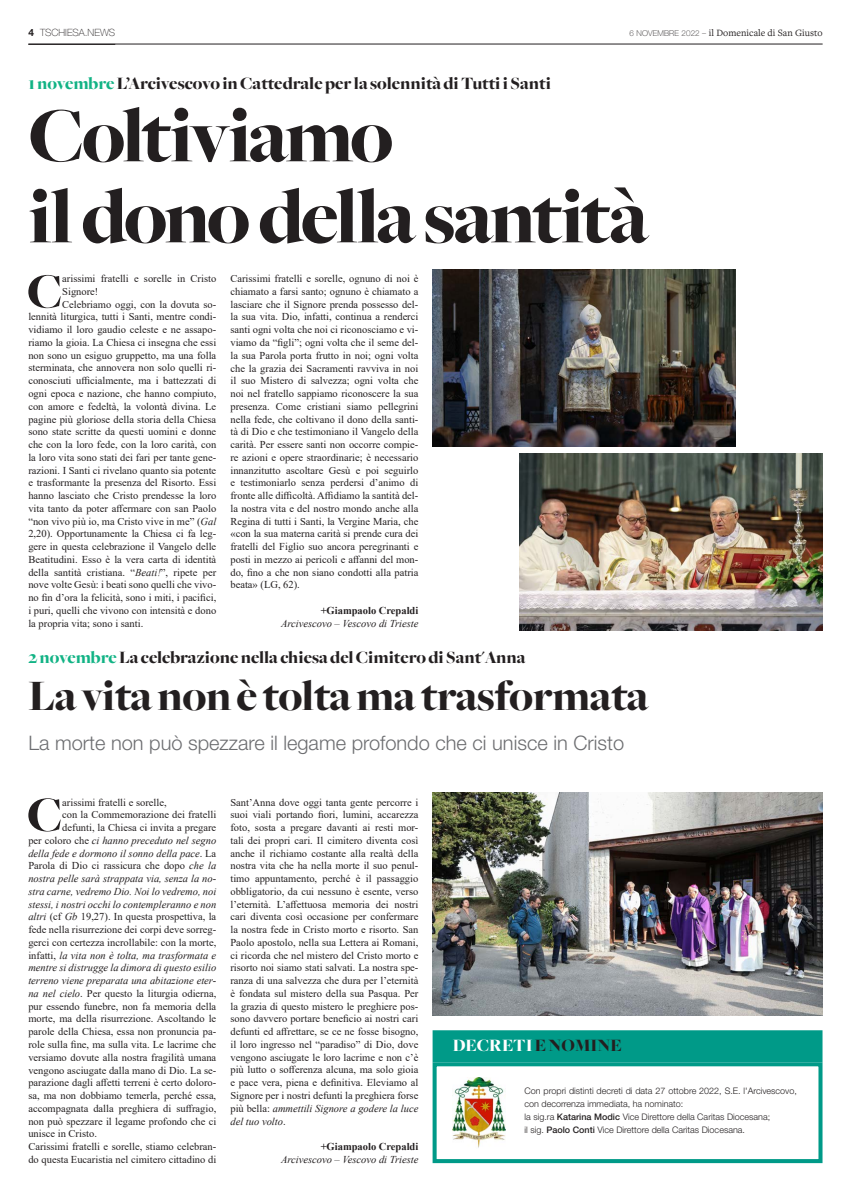
<style>
.page{position:relative;width:851px;height:1191px;background:#fff}
.page>*{position:absolute;margin:0;border:0;box-sizing:border-box;transform-origin:0 0}
.t1{font:900 81px "Freight Big";letter-spacing:-.04em;color:#231f20}
.t2{font:900 51.3px "Freight Big";color:#231f20}
.t3{font:900 45px "Freight Big";letter-spacing:-.01em;color:#231f20}
.t4{font:300 20px "Helvetica Neue LT Std";color:#6c6d70}
.t5{font:900 18px "Freight Big";color:#231f20}
.t6{font:900 18px "Freight Big";color:#fff}
.t7{font:10.5px/12.8px "Times New Roman";color:#231f20;text-align:justify}
.t8{font:italic 10.5px "Times New Roman";color:#231f20}
.t9{font:700 10.5px "Times New Roman";color:#231f20}
.t10{font:10px "Freight Text Pro";color:#231f20}
.t11{font:100 10px "Helvetica Neue LT Std";color:#231f20}
.t12{font:300 9px/12.8px "Helvetica Neue LT Std";color:#231f20}
.s1{font-weight:700}
.s2{font-family:"Helvetica Neue LT Std";font-weight:100;font-size:8px}
.s3{color:#12b385}
.s4{font-style:italic}
.s5{font-style:normal}
.s6{color:#231f20}
.s7{font-weight:500}
</style>
<div class="page">
<hr style="left:28px;top:44px;width:794px;height:1px;background:#231f20">
<div style="left:432px;top:1062px;width:390px;height:101px;border:4px solid #009a88"></div>
<div style="left:432px;top:1030px;width:390px;height:32px;background:#009a88"></div>
<img style="left:452px;top:1077px;width:53px;height:71px">
<img style="left:432px;top:792px;width:390px;height:223px">
<img style="left:519px;top:454px;width:303px;height:177px">
<img style="left:432px;top:269px;width:303px;height:177px">
<p class="t11" style="left:28px;top:26px;width:88px"><span class="s1">4</span> TSCHIESA.NEWS</p>
<p class="t10" style="left:629px;top:26px;width:195px"><span class="s2">6 NOVEMBRE 2022 –</span> il Domenicale di San Giusto</p>
<p class="t5" style="left:28px;top:74px;width:524px"><span class="s3">1 novembre</span> L’Arcivescovo in Cattedrale per la solennità di Tutti i Santi</p>
<p class="t1" style="left:28px;top:91px;width:366px">Coltiviamo</p>
<p class="t1" style="left:28px;top:172px;width:621px">il dono della santità</p>
<p class="t2" style="left:27px;top:263px;width:37px">C</p>
<p class="t7" style="left:62px;top:272px;width:155px">arissimi fratelli e sorelle in Cristo<br>Signore!</p>
<p class="t7" style="left:28px;top:297px;width:189px;text-indent:34px">Celebriamo oggi, con la dovuta so&shy;lennità liturgica, tutti i Santi, mentre condi&shy;vidiamo il loro gaudio celeste e ne assapo&shy;riamo la gioia. La Chiesa ci insegna che essi non sono un esiguo gruppetto, ma una folla sterminata, che annovera non solo quelli ri&shy;conosciuti ufficialmente, ma i battezzati di ogni epoca e nazione, che hanno compiuto, con amore e fedeltà, la volontà divina. Le pagine più gloriose della storia della Chiesa sono state scritte da questi uomini e donne che con la loro fede, con la loro carità, con la loro vita sono stati dei fari per tante gene&shy;razioni. I Santi ci rivelano quanto sia potente e trasformante la presenza del Risorto. Essi hanno lasciato che Cristo prendesse la loro vita tanto da poter affermare con san Paolo “non vivo più io, ma Cristo vive in me” (<span class="s4">Gal </span>2,20). Opportunamente la Chiesa ci fa leg&shy;gere in questa celebrazione il Vangelo delle Beatitudini. Esso è la vera carta di identità della santità cristiana. “<span class="s4">Beati!</span>”, ripete per nove volte Gesù: i beati sono quelli che vivo&shy;no fin d’ora la felicità, sono i miti, i pacifici, i puri, quelli che vivono con intensità e dono la propria vita; sono i santi.</p>
<p class="t7" style="left:230px;top:272px;width:189px">Carissimi fratelli e sorelle, ognuno di noi è chiamato a farsi santo; ognuno è chiamato a lasciare che il Signore prenda possesso del&shy;la sua vita. Dio, infatti, continua a renderci santi ogni volta che noi ci riconosciamo e vi&shy;viamo da “figli”; ogni volta che il seme del&shy;la sua Parola porta frutto in noi; ogni volta che la grazia dei Sacramenti ravviva in noi il suo Mistero di salvezza; ogni volta che noi nel fratello sappiamo riconoscere la sua presenza. Come cristiani siamo pellegrini nella fede, che coltivano il dono della santi&shy;tà di Dio e che testimoniano il Vangelo della carità. Per essere santi non occorre compie&shy;re azioni e opere straordinarie; è necessario innanzitutto ascoltare Gesù e poi seguirlo e testimoniarlo senza perdersi d’animo di fronte alle difficoltà. Affidiamo la santità del&shy;la nostra vita e del nostro mondo anche alla Regina di tutti i Santi, la Vergine Maria, che «con la sua materna carità si prende cura dei fratelli del Figlio suo ancora peregrinanti e posti in mezzo ai pericoli e affanni del mon&shy;do, fino a che non siano condotti alla patria beata» (LG, 62).</p>
<p class="t9" style="left:320px;top:603px;width:99px">+Giampaolo Crepaldi</p>
<p class="t8" style="left:281px;top:616px;width:139px">Arcivescovo – Vescovo di Trieste</p>
<p class="t5" style="left:28px;top:648px;width:498px"><span class="s3">2 novembre</span> La celebrazione nella chiesa del Cimitero di Sant'Anna</p>
<p class="t3" style="left:28px;top:671px;width:621px">La vita non è tolta ma trasformata</p>
<p class="t4" style="left:28px;top:730px;width:597px">La morte non può spezzare il legame profondo che ci unisce in Cristo</p>
<p class="t2" style="left:27px;top:786px;width:37px">C</p>
<p class="t7" style="left:62px;top:795px;width:106px">arissimi fratelli e sorelle,</p>
<p class="t7" style="left:62px;top:808px;width:155px">con la Commemorazione dei fratelli</p>
<p class="t7" style="left:62px;top:820px;width:155px">defunti, la Chiesa ci invita a pregare</p>
<p class="t8" style="left:28px;top:833px;width:189px"><span class="s5">per coloro che</span> ci hanno preceduto nel segno</p>
<p class="t8" style="left:28px;top:845px;width:189px">della fede e dormono il sonno della pace<span class="s5">. La</span></p>
<p class="t7" style="left:28px;top:859px;width:189px">Parola di Dio ci rassicura che dopo <span class="s4">che la</span></p>
<p class="t8" style="left:28px;top:871px;width:189px">nostra pelle sarà strappata via, senza la no-</p>
<p class="t8" style="left:28px;top:884px;width:189px">stra carne, vedremo Dio. Noi lo vedremo, noi</p>
<p class="t8" style="left:28px;top:897px;width:189px">stessi, i nostri occhi lo contempleranno e non</p>
<p class="t7" style="left:28px;top:910px;width:189px"><span class="s4">altri</span> (cf <span class="s4">Gb</span> 19,27). In questa prospettiva, la</p>
<p class="t7" style="left:28px;top:923px;width:189px">fede nella risurrezione dei corpi deve sorreg-</p>
<p class="t7" style="left:28px;top:935px;width:189px">gerci con certezza incrollabile: con la morte,</p>
<p class="t8" style="left:28px;top:948px;width:189px"><span class="s5">infatti,</span> la vita non è tolta, ma trasformata e</p>
<p class="t8" style="left:28px;top:960px;width:189px">mentre si distrugge la dimora di questo esilio</p>
<p class="t8" style="left:28px;top:973px;width:189px">terreno viene preparata una abitazione eter-</p>
<p class="t7" style="left:28px;top:986px;width:189px"><span class="s4">na nel cielo</span>. Per questo la liturgia odierna,</p>
<p class="t7" style="left:28px;top:999px;width:189px">pur essendo funebre, non fa memoria della</p>
<p class="t7" style="left:28px;top:1012px;width:189px">morte, ma della risurrezione. Ascoltando le</p>
<p class="t7" style="left:28px;top:1025px;width:189px">parole della Chiesa, essa non pronuncia pa-</p>
<p class="t7" style="left:28px;top:1037px;width:189px">role sulla fine, ma sulla vita. Le lacrime che</p>
<p class="t7" style="left:28px;top:1050px;width:189px">versiamo dovute alla nostra fragilità umana</p>
<p class="t7" style="left:28px;top:1063px;width:189px">vengono asciugate dalla mano di Dio. La se-</p>
<p class="t7" style="left:28px;top:1076px;width:189px">parazione dagli affetti terreni è certo doloro-</p>
<p class="t7" style="left:28px;top:1088px;width:189px">sa, ma non dobbiamo temerla, perché essa,</p>
<p class="t7" style="left:28px;top:1101px;width:189px">accompagnata dalla preghiera di suffragio,</p>
<p class="t7" style="left:28px;top:1114px;width:189px">non può spezzare il legame profondo che ci</p>
<p class="t7" style="left:28px;top:1127px;width:70px">unisce in Cristo.</p>
<p class="t7" style="left:28px;top:1139px;width:189px">Carissimi fratelli e sorelle, stiamo celebran&shy;do questa Eucaristia nel cimitero cittadino di</p>
<p class="t7" style="left:230px;top:795px;width:189px">Sant’Anna dove oggi tanta gente percorre i suoi viali portando fiori, lumini, accarezza foto, sosta a pregare davanti ai resti mor&shy;tali dei propri cari. Il cimitero diventa così anche il richiamo costante alla realtà della nostra vita che ha nella morte il suo penul&shy;timo appuntamento, perché è il passaggio obbligatorio, da cui nessuno è esente, verso l’eternità. L’affettuosa memoria dei nostri cari diventa così occasione per confermare la nostra fede in Cristo morto e risorto. San Paolo apostolo, nella sua Lettera ai Romani, ci ricorda che nel mistero del Cristo morto e risorto noi siamo stati salvati. La nostra spe&shy;ranza di una salvezza che dura per l’eternità è fondata sul mistero della sua Pasqua. Per la grazia di questo mistero le preghiere pos&shy;sono davvero portare beneficio ai nostri cari defunti ed affrettare, se ce ne fosse bisogno, il loro ingresso nel “paradiso” di Dio, dove vengono asciugate le loro lacrime e non c’è più lutto o sofferenza alcuna, ma solo gioia e pace vera, piena e definitiva. Eleviamo al Signore per i nostri defunti la preghiera forse più bella: <span class="s4">ammettili Signore a godere la luce del tuo volto</span>.</p>
<p class="t9" style="left:320px;top:1139px;width:99px">+Giampaolo Crepaldi</p>
<p class="t8" style="left:281px;top:1152px;width:139px">Arcivescovo – Vescovo di Trieste</p>
<p class="t6" style="left:452px;top:1035px;width:171px">DECRETI <span class="s6">E NOMINE</span></p>
<p class="t12" style="left:524px;top:1084px;width:274px">Con propri distinti decreti di data 27 ottobre 2022, S.E. l'Arcivescovo, con decorrenza immediata, ha nominato:</p>
<p class="t12" style="left:524px;top:1110px;width:247px">la sig.ra <span class="s7">Katarina Modic</span> Vice Direttore della Caritas Diocesana;</p>
<p class="t12" style="left:524px;top:1122px;width:222px">il sig. <span class="s7">Paolo Conti</span> Vice Direttore della Caritas Diocesana.</p>
</div>
